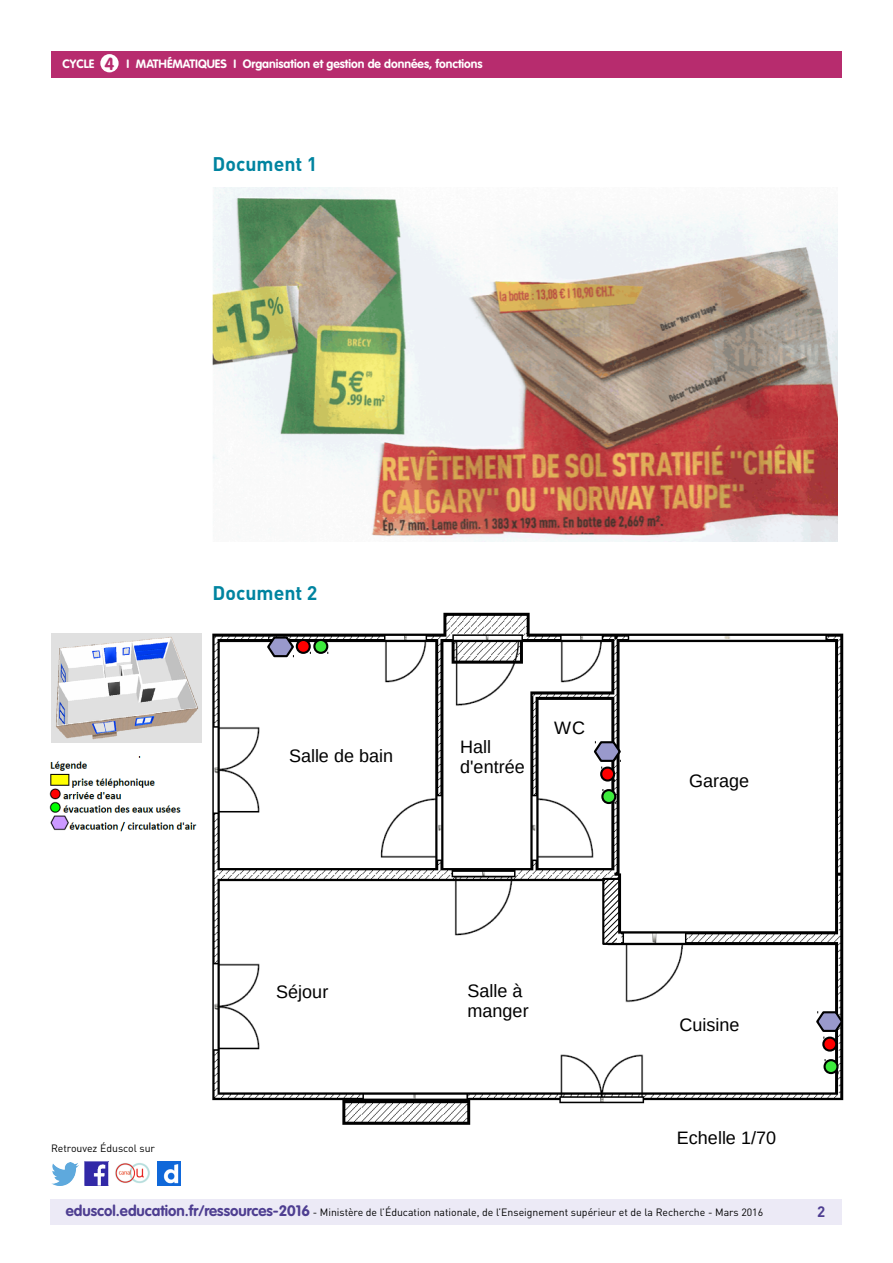
<style>
.page{position:relative;width:893px;height:1263px;background:#fff}
.page>*{position:absolute;margin:0;border:0;box-sizing:border-box;transform-origin:0 0}
.t1{font:700 19.5px "DIN Pro";color:#0084a0}
.t2{font:18px/20.1px "Liberation Sans";color:#000}
.t3{font:700 17.25px "VAG Rounded Std";color:#b72c6e}
.t4{font:700 15px "DIN Pro";color:#4e3e91}
.t5{font:700 12px "VAG Rounded Std";color:#fff}
.t6{font:10.5px "DIN Pro";color:#000}
.s1{font-family:"VAG Rounded Std";font-weight:700;font-size:15px;color:#4e3e91}
</style>
<div class="page">
<div style="left:50px;top:1199px;width:791px;height:26px;background:#eceaf6"></div>
<div style="left:51px;top:51px;width:791px;height:27px;background:#b72c6e"></div>
<div style="left:100px;top:54px;width:19px;height:18px;background:#fff;border-radius:50%"></div>
<img style="left:85px;top:1162px;width:23px;height:23px">
<img style="left:51px;top:1163px;width:28px;height:22px">
<img style="left:158px;top:1162px;width:22px;height:23px">
<img style="left:115px;top:1163px;width:35px;height:20px">
<img style="left:213px;top:187px;width:625px;height:355px">
<img style="left:212px;top:612px;width:632px;height:513px">
<div style="left:297px;top:640px;width:13px;height:13px;background:#f00;border-radius:50%"></div>
<div style="left:296px;top:639px;width:15px;height:15px;border:2px solid #000;border-radius:50%"></div>
<svg style="left:266px;top:635px;width:32px;height:23px"></svg>
<div style="left:314px;top:640px;width:13px;height:13px;background:#3deb3d;border-radius:50%"></div>
<div style="left:313px;top:639px;width:15px;height:15px;border:2px solid #000;border-radius:50%"></div>
<div style="left:601px;top:768px;width:13px;height:12px;background:#f00;border-radius:50%"></div>
<div style="left:600px;top:766px;width:15px;height:15px;border:2px solid #000;border-radius:50%"></div>
<div style="left:602px;top:790px;width:13px;height:13px;background:#3deb3d;border-radius:50%"></div>
<div style="left:601px;top:789px;width:15px;height:15px;border:2px solid #000;border-radius:50%"></div>
<svg style="left:592px;top:739px;width:30px;height:30px"></svg>
<svg style="left:823px;top:1038px;width:13px;height:12px"></svg>
<div style="left:822px;top:1036px;width:15px;height:15px;border:2px solid #000;border-radius:50%"></div>
<div style="left:825px;top:1060px;width:12px;height:13px;background:#3deb3d;border-radius:50%"></div>
<div style="left:823px;top:1059px;width:15px;height:15px;border:2px solid #000;border-radius:50%"></div>
<svg style="left:815px;top:1009px;width:29px;height:30px"></svg>
<svg style="left:601px;top:877px;width:20px;height:69px"></svg>
<img style="left:49px;top:757px;width:148px;height:74px">
<img style="left:51px;top:634px;width:151px;height:109px">
<p class="t5" style="left:63px;top:57px;width:33px">CYCLE</p>
<p class="t5" style="left:127px;top:57px;width:358px">I Mathématiques I Organisation et gestion de données, fonctions</p>
<h3 class="t3" style="left:105px;top:53px;width:11px">4</h3>
<h1 class="t1" style="left:213px;top:151px;width:106px">Document 1</h1>
<h1 class="t1" style="left:213px;top:580px;width:106px">Document 2</h1>
<h2 class="t2" style="left:289px;top:746px;width:106px">Salle de bain</h2>
<h2 class="t2" style="left:460px;top:737px;width:66px">Hall d'entrée</h2>
<h2 class="t2" style="left:554px;top:718px;width:32px">WC</h2>
<p class="t6" style="left:51px;top:1141px;width:106px">Retrouvez Éduscol sur</p>
<h2 class="t2" style="left:276px;top:982px;width:54px">Séjour</h2>
<h2 class="t2" style="left:467px;top:981px;width:63px">Salle à manger</h2>
<h2 class="t2" style="left:689px;top:771px;width:61px">Garage</h2>
<h2 class="t2" style="left:679px;top:1015px;width:62px">Cuisine</h2>
<h2 class="t2" style="left:677px;top:1128px;width:101px">Échelle 1/70</h2>
<p class="t6" style="left:66px;top:1205px;width:699px"><span class="s1">eduscol.education.fr/ressources-2016</span> - Ministère de l’Éducation nationale, de l’Enseignement supérieur et de la Recherche - Mars 2016</p>
<h3 class="t4" style="left:817px;top:1201px;width:10px">2</h3>
</div>
